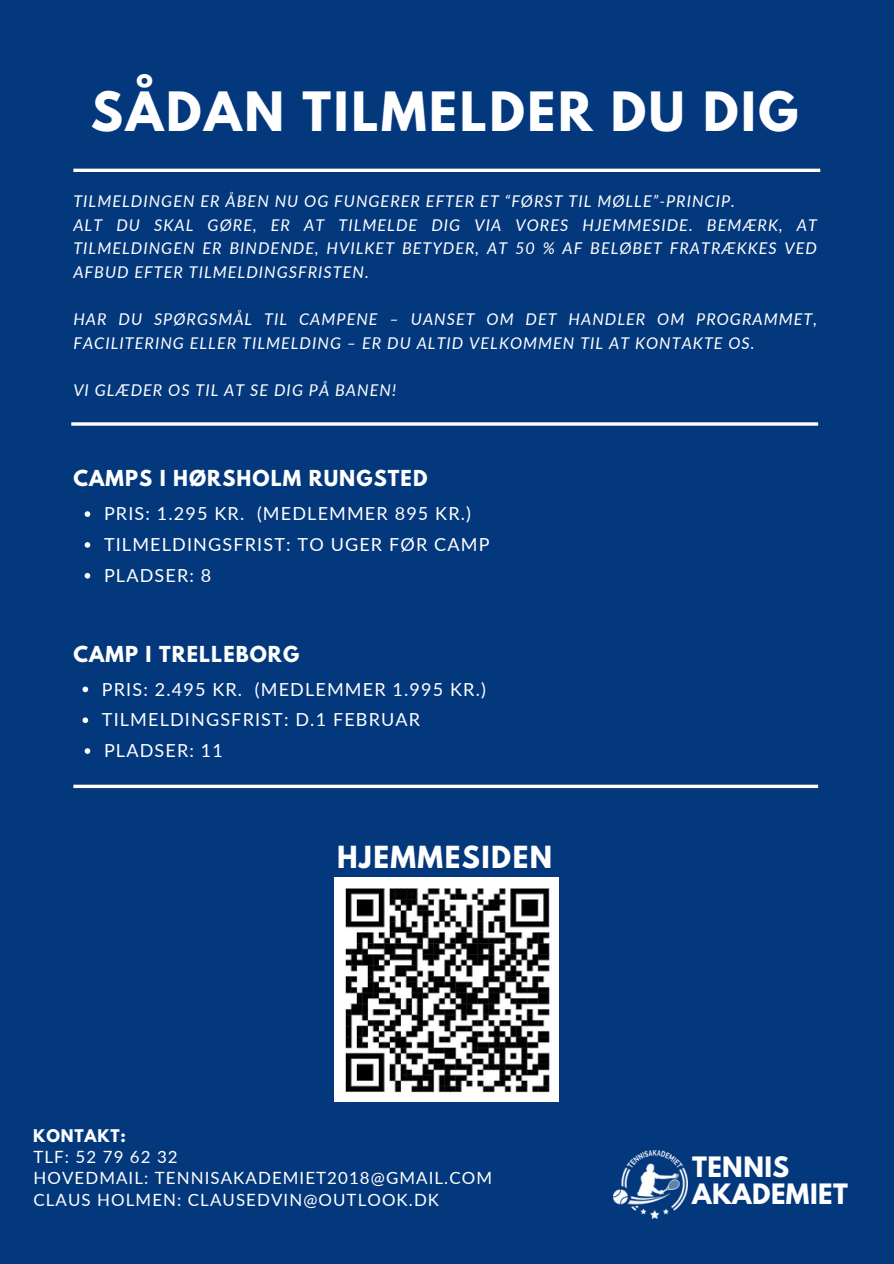
<style>
.page{position:relative;width:894px;height:1264px;background:#fff}
.page>*{position:absolute;margin:0;border:0;box-sizing:border-box;transform-origin:0 0}
.t1{font:700 48px "League Spartan";letter-spacing:.055em;color:#fff}
.t2{font:700 27px "League Spartan";letter-spacing:.055em;color:#fff}
.t3{font:700 24.9px/27.2px "League Spartan";letter-spacing:.02em;color:#fff}
.t4{font:700 19.5px "League Spartan";letter-spacing:.055em;color:#fff}
.t5{font:18px "Lato";letter-spacing:.065em;color:#fff}
.t6{font:16.95px "Lato";letter-spacing:.065em;color:#fff}
.t7{font:italic 16.2px/23.7px "Lato";letter-spacing:.065em;color:#fff;text-align:justify}
.t8{font:700 15.45px "League Spartan";letter-spacing:.055em;color:#fff}
</style>
<div class="page">
<div style="left:0;top:0;width:893px;height:1263px;background:#04387d"></div>
<hr style="left:73px;top:169px;width:747px;height:3px;background:#fff">
<hr style="left:71px;top:422px;width:746px;height:3px;background:#fff">
<img style="left:335px;top:877px;width:223px;height:224px">
<img style="left:613px;top:1150px;width:74px;height:68px">
<svg style="left:73px;top:784px;width:744px;height:4px;background:#d3dce8"></svg>
<svg style="left:85px;top:511px;width:5px;height:6px"></svg>
<svg style="left:85px;top:542px;width:5px;height:5px"></svg>
<svg style="left:82px;top:686px;width:6px;height:6px"></svg>
<svg style="left:82px;top:717px;width:6px;height:6px"></svg>
<svg style="left:85px;top:748px;width:5px;height:6px"></svg>
<svg style="left:85px;top:573px;width:5px;height:5px"></svg>
<p class="t1" style="left:91px;top:88px;width:708px">SÅDAN TILMELDER DU DIG</p>
<p class="t7" style="left:73px;top:189px;width:663px">TILMELDINGEN ER ÅBEN NU OG FUNGERER EFTER ET “FØRST TIL MØLLE”-PRINCIP.</p>
<p class="t7" style="left:73px;top:213px;width:745px">ALT DU SKAL GØRE, ER AT TILMELDE DIG VIA VORES HJEMMESIDE. BEMÆRK, AT TILMELDINGEN ER BINDENDE, HVILKET BETYDER, AT 50 % AF BELØBET FRATRÆKKES VED AFBUD EFTER TILMELDINGSFRISTEN.</p>
<p class="t7" style="left:73px;top:307px;width:745px">HAR DU SPØRGSMÅL TIL CAMPENE – UANSET OM DET HANDLER OM PROGRAMMET,<br>FACILITERING ELLER TILMELDING – ER DU ALTID VELKOMMEN TIL AT KONTAKTE OS.</p>
<p class="t7" style="left:73px;top:378px;width:324px">VI GLÆDER OS TIL AT SE DIG PÅ BANEN!</p>
<p class="t4" style="left:73px;top:469px;width:355px">CAMPS I HØRSHOLM RUNGSTED</p>
<h3 class="t5" style="left:104px;top:502px;width:368px">PRIS: 1.295 KR. (MEDLEMMER 895 KR.)</h3>
<p class="t5" style="left:104px;top:533px;width:387px">TILMELDINGSFRIST: TO UGER FØR CAMP</p>
<p class="t5" style="left:104px;top:564px;width:109px">PLADSER: 8</p>
<p class="t4" style="left:73px;top:644px;width:227px">CAMP I TRELLEBORG</p>
<p class="t5" style="left:102px;top:677px;width:385px">PRIS: 2.495 KR. (MEDLEMMER 1.995 KR.)</p>
<p class="t5" style="left:102px;top:708px;width:320px">TILMELDINGSFRIST: D.1 FEBRUAR</p>
<h2 class="t5" style="left:104px;top:739px;width:120px">PLADSER: 11</h2>
<p class="t8" style="left:33px;top:1128px;width:94px">KONTAKT:</p>
<h5 class="t2" style="left:337px;top:843px;width:216px">HJEMMESIDEN</h5>
<p class="t6" style="left:33px;top:1146px;width:146px">TLF: 52 79 62 32</p>
<h3 class="t6" style="left:33px;top:1167px;width:460px">HOVEDMAIL: TENNISAKADEMIET2018@GMAIL.COM</h3>
<p class="t6" style="left:33px;top:1189px;width:407px">CLAUS HOLMEN: CLAUSEDVIN@OUTLOOK.DK</p>
<h1 class="t3" style="left:691px;top:1156px;width:157px">TENNIS<br>AKADEMIET</h1>
</div>
